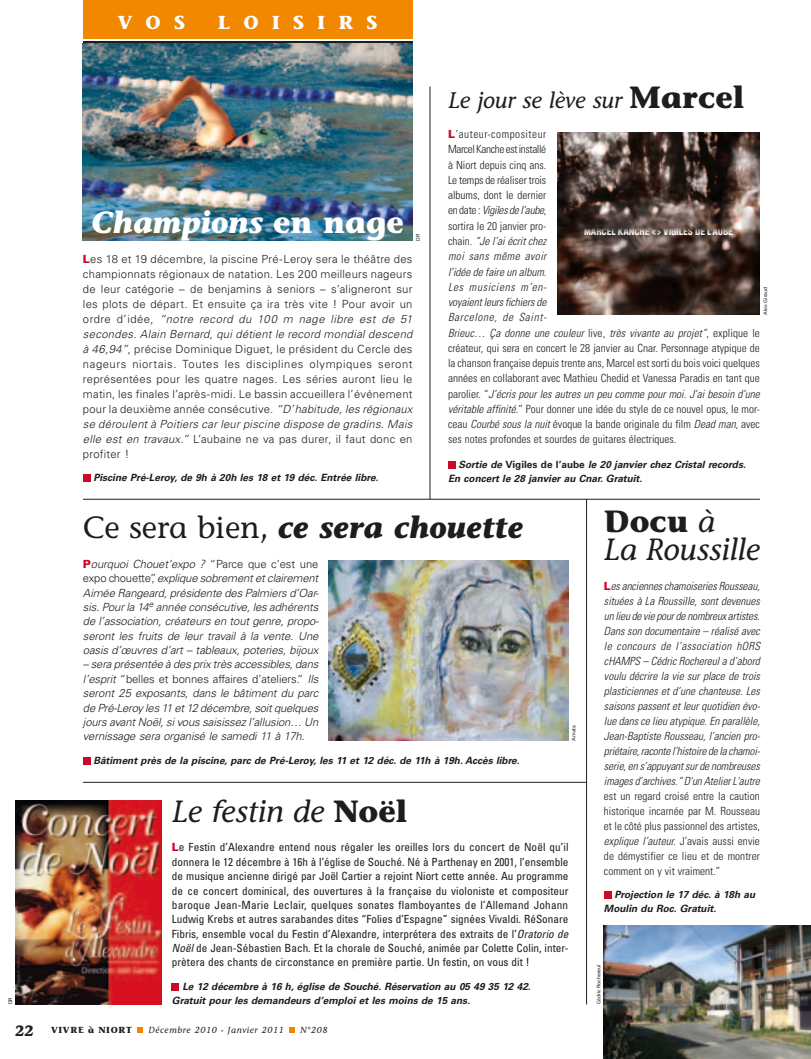
<style>
.page{position:relative;width:811px;height:1059px;background:#fff}
.page>*{position:absolute;margin:0;border:0;box-sizing:border-box;transform-origin:0 0}
.t1{font:italic 30.62px/27.5px "Stone Informal";color:#1d1d1b}
.t2{font:italic 700 30.62px "Stone Informal";color:#1d1d1b}
.t3{font:italic 700 30.62px "Stone Informal";color:#fff}
.t4{font:italic 22.5px "Stone Informal";color:#1d1d1b}
.t5{font:700 18.75px "Stone Informal";letter-spacing:.7em;color:#fff}
.t6{font:300 condensed 11.25px/15.2px "Univers";color:#1d1d1b}
.t7{font:300 11.25px/15px "Univers";letter-spacing:.02em;color:#1d1d1b;text-align:justify}
.t8{font:italic 300 condensed 11.25px/15px "Univers";letter-spacing:-.01em;color:#1d1d1b;text-align:justify}
.t9{font:condensed 11.25px/14.4px "Univers";color:#1d1d1b;text-align:justify}
.t10{font:italic 300 11.25px/14.4px "Univers";letter-spacing:-.01em;color:#1d1d1b;text-align:justify}
.t11{font:900 10.25px "Brauer Neue";letter-spacing:-.005em;color:#fff}
.t12{font:italic 700 10px/13.8px "Univers";color:#1d1d1b}
.t13{font:italic 8.75px "Stone Informal";letter-spacing:.075em;color:#1d1d1b}
.t14{font:700 8.75px "Stone Informal";letter-spacing:.075em;color:#1d1d1b}
.t15{font:5px "Univers";color:#1d1d1b}
.s1{font-weight:700;font-style:normal;font-size:30.62px}
.s2{font-weight:900;font-stretch:normal;color:#ca0a28}
.s3{font-style:italic}
.s4{font-style:normal}
.s5{font-weight:400;font-style:normal}
.s6{font-weight:900;font-style:normal;color:#ca0a28}
.s7{font-weight:900;color:#ca0a28}
.s8{font-weight:700;font-style:normal}
.s9{font-weight:900;font-style:normal;font-stretch:normal;color:#ca0a28}
.s10{font-size:15px}
</style>
<div class="page">
<svg style="left:138px;top:1027px;width:5px;height:5px"></svg>
<svg style="left:289px;top:1027px;width:6px;height:5px"></svg>
<div style="left:448px;top:461px;width:7px;height:7px;background:#ca0a28"></div>
<div style="left:83px;top:757px;width:7px;height:7px;background:#ca0a28"></div>
<div style="left:604px;top:891px;width:7px;height:7px;background:#ca0a28"></div>
<div style="left:172px;top:983px;width:7px;height:7px;background:#ca0a28"></div>
<img style="left:557px;top:133px;width:203px;height:182px">
<img style="left:329px;top:560px;width:240px;height:181px">
<img style="left:604px;top:926px;width:207px;height:133px">
<img style="left:83px;top:43px;width:329px;height:198px">
<img style="left:16px;top:800px;width:145px;height:204px">
<div style="left:83px;top:474px;width:7px;height:7px;background:#ca0a28"></div>
<div style="left:83px;top:0;width:329px;height:39px;background:#f18800"></div>
<hr style="left:83px;top:41px;width:329px;height:2px;background:#1d1d1b">
<hr style="left:83px;top:499px;width:677px;height:1px;background:#1d1d1b">
<hr style="left:430px;top:86px;width:1px;height:413px;background:#1d1d1b">
<hr style="left:586px;top:499px;width:1px;height:505px;background:#1d1d1b">
<hr style="left:83px;top:782px;width:503px;height:1px;background:#1d1d1b">
<p class="t15" style="left:7px;top:1004px;width:8px;rotate:-90deg">DR</p>
<h3 class="t5" style="left:118px;top:11px;width:69px">vos</h3>
<h3 class="t5" style="left:218px;top:11px;width:161px">l oisirs</h3>
<h2 class="t4" style="left:448px;top:87px;width:298px">Le jour se lève sur <span class="s1">Marcel</span></h2>
<p class="t6" style="left:448px;top:127px;width:313px"><span class="s2">L</span>’auteur-compositeur<br>Marcel Kanche est installé<br>à Niort depuis cinq ans.<br>Le temps de réaliser trois<br>albums, dont le dernier<br>en date : <span class="s3">Vigiles de l’aube</span>,<br>sortira le 20 janvier pro-<br>chain. <span class="s3">“Je l’ai écrit chez<br>moi sans même avoir<br>l’idée de faire un album.<br>Les musiciens m’en-<br>voyaient leurs fichiers de<br>Barcelone, de Saint-<br>Brieuc… Ça donne une couleur</span> live, <span class="s3">très vivante au projet”</span>, explique le créateur, qui sera en concert le 28 janvier au Cnar. Personnage atypique de la chanson française depuis trente ans, Marcel est sorti du bois voici quelques années en collaborant avec Mathieu Chedid et Vanessa Paradis en tant que parolier. “<span class="s3">J’écris pour les autres un peu comme pour moi. J’ai besoin d’une véritable affinité.</span>” Pour donner une idée du style de ce nouvel opus, le mor&shy;ceau <span class="s3">Courbé sous la nuit</span> évoque la bande originale du film <span class="s3">Dead man</span>, avec ses notes profondes et sourdes de guitares électriques.</p>
<p class="t12" style="left:448px;top:458px;width:299px;text-indent:10px">Sortie de <span class="s4">Vigiles de l’aube</span> le 20 janvier chez Cristal records.<br>En concert le 28 janvier au Cnar. Gratuit.</p>
<h1 class="t2" style="left:83px;top:509px;width:442px"><span class="s5">Ce sera bien,</span> ce sera chouette</h1>
<p class="t10" style="left:83px;top:557px;width:237px"><span class="s6">P</span>ourquoi Chouet’expo ? <span class="s4">“Parce que c’est une expo chouette”,</span> explique sobrement et clairement Aimée Rangeard, présidente des Palmiers d’Oar&shy;sis. Pour la 14<sup>e</sup> année consécutive, les adhérents de l’association, créateurs en tout genre, propo&shy;seront les fruits de leur travail à la vente. Une oasis d’œuvres d’art – tableaux, poteries, bijoux</p>
<p class="t10" style="left:83px;top:657px;width:237px">– sera présentée à des prix très accessibles, dans l’esprit <span class="s4">“belles et bonnes affaires d’ateliers.”</span> Ils seront 25 exposants, dans le bâtiment du parc de Pré-Leroy les 11 et 12 décembre, soit quelques jours avant Noël, si vous saisissez l’allusion… Un vernissage sera organisé le samedi 11 à 17h.</p>
<p class="t12" style="left:93px;top:754px;width:428px">Bâtiment près de la piscine, parc de Pré-Leroy, les 11 et 12 déc. de 11h à 19h. Accès libre.</p>
<h1 class="t3" style="left:92px;top:203px;width:314px">Champions <span class="s4">en nage</span></h1>
<p class="t11" style="left:584px;top:226px;width:150px">MARCEL KANCHE&lt;&gt;VIGILES DE L’AUBE</p>
<p class="t15" style="left:415px;top:241px;width:8px;rotate:-90deg">DR</p>
<p class="t7" style="left:83px;top:251px;width:331px"><span class="s7">L</span>es 18 et 19 décembre, la piscine Pré-Leroy sera le théâtre des championnats régionaux de natation. Les 200 meilleurs nageurs de leur catégorie – de benjamins à seniors – s’aligneront sur les plots de départ. Et ensuite ça ira très vite ! Pour avoir un ordre d’idée, <span class="s3">“notre record du 100 m nage libre est de 51 secondes. Alain Bernard, qui détient le record mondial descend à 46,94”</span>, précise Dominique Diguet, le président du Cercle des nageurs niortais. Toutes les disciplines olympiques seront représentées pour les quatre nages. Les séries auront lieu le matin, les finales l’après-midi. Le bassin accueillera l’événement pour la deuxième année consécutive. <span class="s3">“D’habitude, les régionaux se déroulent à Poitiers car leur piscine dispose de gradins. Mais elle est en travaux.”</span> L’aubaine ne va pas durer, il faut donc en profiter !</p>
<p class="t12" style="left:93px;top:471px;width:286px">Piscine Pré-Leroy, de 9h à 20h les 18 et 19 déc. Entrée libre.</p>
<p class="t15" style="left:762px;top:315px;width:30px;rotate:-90deg">Alex Giraud</p>
<h1 class="t1" style="left:604px;top:508px;width:157px"><span class="s8">Docu</span> à<br>La Roussille</h1>
<p class="t8" style="left:604px;top:578px;width:158px"><span class="s9">L</span>es anciennes chamoiseries Rousseau, situées à La Roussille, sont devenues un lieu de vie pour de nombreux artistes.<br>Dans son documentaire – réalisé avec le concours de l’association hORS cHAMPS – Cédric Rochereul a d’abord voulu décrire la vie sur place de trois plasticiennes et d’une chanteuse. Les saisons passent et leur quotidien évo&shy;lue dans ce lieu atypique. En parallèle, Jean-Baptiste Rousseau, l’ancien pro&shy;priétaire, raconte l’histoire de la chamoi&shy;serie, en s’appuyant sur de nombreuses images d’archives. <span class="s4">“</span>D'un Atelier L'autre <span class="s4">est un regard croisé entre la caution historique incarnée par M. Rousseau et le côté plus passionnel des artistes, </span>explique l’auteur. <span class="s4">J’avais aussi envie de démystifier ce lieu et de montrer comment on y vit vraiment.”</span></p>
<p class="t12" style="left:604px;top:888px;width:153px;text-indent:10px">Projection le 17 déc. à 18h au<br>Moulin du Roc. Gratuit.</p>
<p class="t15" style="left:571px;top:741px;width:17px;rotate:-90deg">Amata</p>
<h1 class="t1" style="left:172px;top:798px;width:237px">Le festin de <span class="s8">Noël</span></h1>
<p class="t9" style="left:172px;top:840px;width:398px"><span class="s2">L</span>e Festin d’Alexandre entend nous régaler les oreilles lors du concert de Noël qu’il donnera le 12 décembre à 16h à l’église de Souché. Né à Parthenay en 2001, l’ensemble de musique ancienne dirigé par Joël Cartier a rejoint Niort cette année. Au programme de ce concert dominical, des ouvertures à la française du violoniste et compositeur baroque Jean-Marie Leclair, quelques sonates flamboyantes de l’Allemand Johann Ludwig Krebs et autres sarabandes dites “Folies d’Espagne” signées Vivaldi. RéSonare Fibris, ensemble vocal du Festin d’Alexandre, interprétera des extraits de l’<span class="s3">Oratorio de Noël</span> de Jean-Sébastien Bach. Et la chorale de Souché, animée par Colette Colin, inter&shy;prètera des chants de circonstance en première partie. Un festin, on vous dit !</p>
<p class="t12" style="left:172px;top:980px;width:360px;text-indent:10px">Le 12 décembre à 16 h, église de Souché. Réservation au 05 49 35 12 42.<br>Gratuit pour les demandeurs d’emploi et les moins de 15 ans.</p>
<p class="t15" style="left:596px;top:1004px;width:42px;rotate:-90deg">Cédric Rochereul</p>
<p class="t14" style="left:15px;top:1024px;width:119px"><span class="s10">22</span> Vivre à Niort</p>
<p class="t13" style="left:148px;top:1024px;width:137px">Décembre 2010 - Janvier 2011</p>
<p class="t13" style="left:300px;top:1024px;width:29px">N°208</p>
</div>
